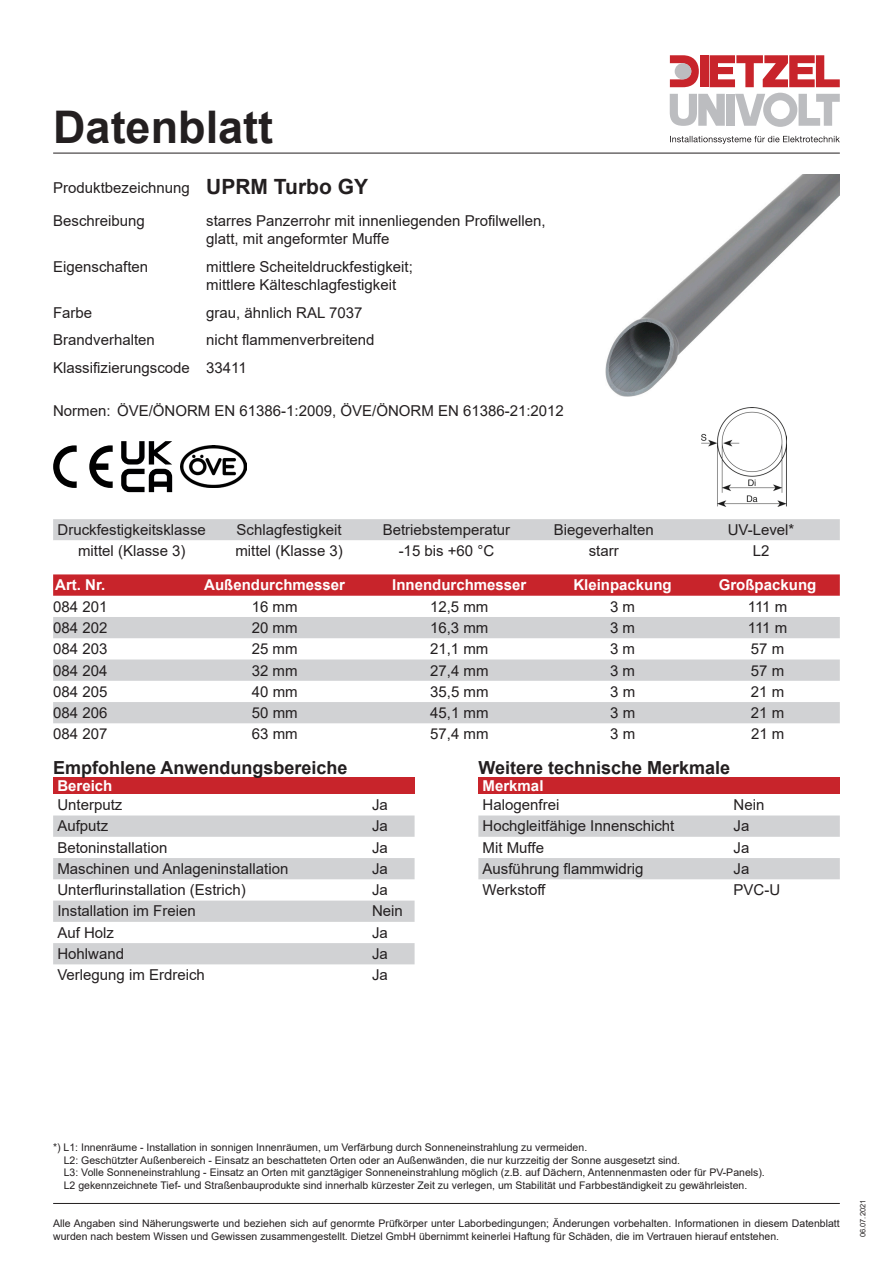
<style>
.page{position:relative;width:893px;height:1263px;background:#fff}
.page>*{position:absolute;margin:0;border:0;box-sizing:border-box;transform-origin:0 0}
.Standard_Absatz{font:700 45px "Arial";color:#231f20}
.Standard_Absatz-2{font:700 21px "Arial";color:#231f20}
.Standard_Absatz-3{font:700 18px "Arial";color:#231f20}
.Standard_Absatz-4{font:15px/18px "Arial";color:#231f20}
.Standard_Absatz-5{font:700 15px "Arial";color:#fff}
.Standard_Absatz-6{font:10.5px/12.6px "Arial";color:#231f20}
.Standard_Absatz-7{font:7.5px "Arial";color:#231f20}
</style>
<div class="page">
<hr style="left:53px;top:153px;width:787px;height:1px;background:#231f20">
<div style="left:700px;top:55px;width:8px;height:32px;background:#c8242b"></div>
<div style="left:726px;top:94px;width:8px;height:32px;background:#bcbdc0"></div>
<svg style="left:670px;top:94px;width:55px;height:32px"></svg>
<svg style="left:670px;top:55px;width:29px;height:32px"></svg>
<div style="left:675px;top:63px;width:16px;height:16px;background:#bcbdc0;border-radius:50%"></div>
<svg style="left:710px;top:55px;width:130px;height:32px"></svg>
<svg style="left:735px;top:93px;width:105px;height:34px"></svg>
<svg style="left:670px;top:136px;width:170px;height:8px"></svg>
<hr style="left:53px;top:1203px;width:787px;height:1px;background:#231f20">
<svg style="left:53px;top:574px;width:787px;height:22px;background:#c92b32"></svg>
<svg style="left:53px;top:617px;width:787px;height:106px;fill:#d1d2d4"></svg>
<div style="left:53px;top:519px;width:787px;height:21px;background:#d1d2d4"></div>
<div style="left:53px;top:777px;width:362px;height:17px;background:#c8242b"></div>
<svg style="left:53px;top:815px;width:362px;height:149px;fill:#d1d2d4"></svg>
<div style="left:478px;top:777px;width:362px;height:17px;background:#c8242b"></div>
<svg style="left:478px;top:815px;width:362px;height:64px"></svg>
<svg style="left:89px;top:445px;width:24px;height:43px"></svg>
<svg style="left:53px;top:445px;width:24px;height:43px"></svg>
<svg style="left:121px;top:441px;width:51px;height:51px"></svg>
<img style="left:181px;top:445px;width:65px;height:43px">
<img style="left:606px;top:175px;width:234px;height:221px">
<img style="left:702px;top:407px;width:85px;height:99px">
<p class="Standard_Absatz" style="left:53px;top:95px;width:222px">Datenblatt</p>
<p class="Standard_Absatz-2" style="left:206px;top:172px;width:163px">UPRM Turbo GY</p>
<p class="Standard_Absatz-4" style="left:53px;top:179px;width:138px">Produktbezeichnung</p>
<p class="Standard_Absatz-4" style="left:53px;top:212px;width:93px">Beschreibung</p>
<p class="Standard_Absatz-4" style="left:206px;top:212px;width:341px">starres Panzerrohr mit innenliegenden Profilwellen, glatt, mit angeformter Muffe</p>
<p class="Standard_Absatz-4" style="left:53px;top:257px;width:97px">Eigenschaften</p>
<p class="Standard_Absatz-4" style="left:206px;top:257px;width:208px">mittlere Scheiteldruckfestigkeit; mittlere Kälteschlagfestigkeit</p>
<p class="Standard_Absatz-4" style="left:53px;top:303px;width:41px">Farbe</p>
<p class="Standard_Absatz-4" style="left:206px;top:303px;width:158px">grau, ähnlich RAL 7037</p>
<p class="Standard_Absatz-4" style="left:53px;top:331px;width:103px">Brandverhalten</p>
<p class="Standard_Absatz-4" style="left:206px;top:331px;width:170px">nicht flammenverbreitend</p>
<p class="Standard_Absatz-4" style="left:53px;top:359px;width:138px">Klassifizierungscode</p>
<p class="Standard_Absatz-4" style="left:206px;top:359px;width:42px">33411</p>
<p class="Standard_Absatz-4" style="left:53px;top:402px;width:512px">Normen: ÖVE/ÖNORM EN 61386-1:2009, ÖVE/ÖNORM EN 61386-21:2012</p>
<p class="Standard_Absatz-4" style="left:58px;top:521px;width:150px">Druckfestigkeitsklasse</p>
<p class="Standard_Absatz-4" style="left:237px;top:521px;width:107px">Schlagfestigkeit</p>
<p class="Standard_Absatz-4" style="left:383px;top:521px;width:129px">Betriebstemperatur</p>
<p class="Standard_Absatz-4" style="left:554px;top:521px;width:102px">Biegeverhalten</p>
<p class="Standard_Absatz-4" style="left:728px;top:521px;width:68px">UV-Level*</p>
<p class="Standard_Absatz-4" style="left:78px;top:542px;width:109px">mittel (Klasse 3)</p>
<p class="Standard_Absatz-4" style="left:235px;top:542px;width:109px">mittel (Klasse 3)</p>
<p class="Standard_Absatz-4" style="left:399px;top:542px;width:97px">-15 bis +60 °C</p>
<p class="Standard_Absatz-4" style="left:589px;top:542px;width:32px">starr</p>
<p class="Standard_Absatz-4" style="left:753px;top:542px;width:18px">L2</p>
<p class="Standard_Absatz-5" style="left:55px;top:575px;width:52px">Art. Nr.</p>
<p class="Standard_Absatz-5" style="left:204px;top:575px;width:142px">Außendurchmesser</p>
<p class="Standard_Absatz-5" style="left:392px;top:575px;width:136px">Innendurchmesser</p>
<p class="Standard_Absatz-5" style="left:573px;top:575px;width:100px">Kleinpackung</p>
<p class="Standard_Absatz-5" style="left:719px;top:575px;width:99px">Großpackung</p>
<p class="Standard_Absatz-4" style="left:53px;top:597px;width:56px">084 201</p>
<p class="Standard_Absatz-4" style="left:252px;top:597px;width:47px">16 mm</p>
<p class="Standard_Absatz-4" style="left:430px;top:597px;width:60px">12,5 mm</p>
<p class="Standard_Absatz-4" style="left:610px;top:597px;width:27px">3 m</p>
<p class="Standard_Absatz-4" style="left:748px;top:597px;width:41px">111 m</p>
<p class="Standard_Absatz-4" style="left:53px;top:619px;width:56px">084 202</p>
<p class="Standard_Absatz-4" style="left:252px;top:619px;width:47px">20 mm</p>
<p class="Standard_Absatz-4" style="left:430px;top:619px;width:60px">16,3 mm</p>
<p class="Standard_Absatz-4" style="left:610px;top:619px;width:27px">3 m</p>
<p class="Standard_Absatz-4" style="left:748px;top:619px;width:41px">111 m</p>
<p class="Standard_Absatz-4" style="left:53px;top:640px;width:56px">084 203</p>
<p class="Standard_Absatz-4" style="left:252px;top:640px;width:47px">25 mm</p>
<p class="Standard_Absatz-4" style="left:430px;top:640px;width:60px">21,1 mm</p>
<p class="Standard_Absatz-4" style="left:610px;top:640px;width:27px">3 m</p>
<p class="Standard_Absatz-4" style="left:751px;top:640px;width:35px">57 m</p>
<p class="Standard_Absatz-4" style="left:53px;top:661px;width:56px">084 204</p>
<p class="Standard_Absatz-4" style="left:252px;top:661px;width:47px">32 mm</p>
<p class="Standard_Absatz-4" style="left:430px;top:661px;width:60px">27,4 mm</p>
<p class="Standard_Absatz-4" style="left:610px;top:661px;width:27px">3 m</p>
<p class="Standard_Absatz-4" style="left:751px;top:661px;width:35px">57 m</p>
<p class="Standard_Absatz-4" style="left:53px;top:682px;width:56px">084 205</p>
<p class="Standard_Absatz-4" style="left:252px;top:682px;width:47px">40 mm</p>
<p class="Standard_Absatz-4" style="left:430px;top:682px;width:60px">35,5 mm</p>
<p class="Standard_Absatz-4" style="left:610px;top:682px;width:27px">3 m</p>
<p class="Standard_Absatz-4" style="left:751px;top:682px;width:35px">21 m</p>
<p class="Standard_Absatz-4" style="left:53px;top:704px;width:56px">084 206</p>
<p class="Standard_Absatz-4" style="left:252px;top:704px;width:47px">50 mm</p>
<p class="Standard_Absatz-4" style="left:430px;top:704px;width:60px">45,1 mm</p>
<p class="Standard_Absatz-4" style="left:610px;top:704px;width:27px">3 m</p>
<p class="Standard_Absatz-4" style="left:751px;top:704px;width:35px">21 m</p>
<p class="Standard_Absatz-4" style="left:53px;top:725px;width:56px">084 207</p>
<p class="Standard_Absatz-4" style="left:252px;top:725px;width:47px">63 mm</p>
<p class="Standard_Absatz-4" style="left:430px;top:725px;width:60px">57,4 mm</p>
<p class="Standard_Absatz-4" style="left:610px;top:725px;width:27px">3 m</p>
<p class="Standard_Absatz-4" style="left:751px;top:725px;width:35px">21 m</p>
<p class="Standard_Absatz-3" style="left:53px;top:755px;width:296px">Empfohlene Anwendungsbereiche</p>
<p class="Standard_Absatz-5" style="left:57px;top:775px;width:57px">Bereich</p>
<p class="Standard_Absatz-4" style="left:57px;top:796px;width:67px">Unterputz</p>
<p class="Standard_Absatz-4" style="left:372px;top:796px;width:17px">Ja</p>
<p class="Standard_Absatz-4" style="left:57px;top:817px;width:52px">Aufputz</p>
<p class="Standard_Absatz-4" style="left:372px;top:817px;width:17px">Ja</p>
<p class="Standard_Absatz-4" style="left:57px;top:838px;width:112px">Betoninstallation</p>
<p class="Standard_Absatz-4" style="left:372px;top:838px;width:17px">Ja</p>
<p class="Standard_Absatz-4" style="left:57px;top:859px;width:232px">Maschinen und Anlageninstallation</p>
<p class="Standard_Absatz-4" style="left:372px;top:859px;width:17px">Ja</p>
<p class="Standard_Absatz-4" style="left:57px;top:881px;width:190px">Unterflurinstallation (Estrich)</p>
<p class="Standard_Absatz-4" style="left:372px;top:881px;width:17px">Ja</p>
<p class="Standard_Absatz-4" style="left:57px;top:902px;width:140px">Installation im Freien</p>
<p class="Standard_Absatz-4" style="left:372px;top:902px;width:32px">Nein</p>
<p class="Standard_Absatz-4" style="left:57px;top:923px;width:58px">Auf Holz</p>
<p class="Standard_Absatz-4" style="left:372px;top:923px;width:17px">Ja</p>
<p class="Standard_Absatz-4" style="left:57px;top:945px;width:68px">Hohlwand</p>
<p class="Standard_Absatz-4" style="left:372px;top:945px;width:17px">Ja</p>
<p class="Standard_Absatz-4" style="left:57px;top:966px;width:149px">Verlegung im Erdreich</p>
<p class="Standard_Absatz-4" style="left:372px;top:966px;width:17px">Ja</p>
<p class="Standard_Absatz-3" style="left:478px;top:755px;width:253px">Weitere technische Merkmale</p>
<p class="Standard_Absatz-5" style="left:483px;top:775px;width:62px">Merkmal</p>
<p class="Standard_Absatz-4" style="left:483px;top:796px;width:78px">Halogenfrei</p>
<p class="Standard_Absatz-4" style="left:733px;top:796px;width:32px">Nein</p>
<p class="Standard_Absatz-4" style="left:483px;top:817px;width:193px">Hochgleitfähige Innenschicht</p>
<p class="Standard_Absatz-4" style="left:733px;top:817px;width:17px">Ja</p>
<p class="Standard_Absatz-4" style="left:483px;top:838px;width:63px">Mit Muffe</p>
<p class="Standard_Absatz-4" style="left:733px;top:838px;width:17px">Ja</p>
<p class="Standard_Absatz-4" style="left:483px;top:859px;width:162px">Ausführung flammwidrig</p>
<p class="Standard_Absatz-4" style="left:733px;top:859px;width:17px">Ja</p>
<p class="Standard_Absatz-4" style="left:483px;top:881px;width:64px">Werkstoff</p>
<p class="Standard_Absatz-4" style="left:733px;top:881px;width:48px">PVC-U</p>
<p class="Standard_Absatz-6" style="left:64px;top:1141px;width:702px;text-indent:-11px">*) L1: Innenräume - Installation in sonnigen Innenräumen, um Verfärbung durch Sonneneinstrahlung zu vermeiden.<br>L2: Geschützter Außenbereich - Einsatz an beschatteten Orten oder an Außenwänden, die nur kurzzeitig der Sonne ausgesetzt sind.<br>L3: Volle Sonneneinstrahlung - Einsatz an Orten mit ganztägiger Sonneneinstrahlung möglich (z.B. auf Dächern, Antennenmasten oder für PV-Panels).<br>L2 gekennzeichnete Tief- und Straßenbauprodukte sind innerhalb kürzester Zeit zu verlegen, um Stabilität und Farbbeständigkeit zu gewährleisten.</p>
<p class="Standard_Absatz-6" style="left:53px;top:1217px;width:788px">Alle Angaben sind Näherungswerte und beziehen sich auf genormte Prüfkörper unter Laborbedingungen; Änderungen vorbehalten. Informationen in diesem Datenblatt wurden nach bestem Wissen und Gewissen zusammengestellt. Dietzel GmbH übernimmt keinerlei Haftung für Schäden, die im Vertrauen hierauf entstehen.</p>
<p class="Standard_Absatz-7" style="left:858px;top:1237px;width:39px;rotate:-90deg">06.07.2021</p>
</div>
